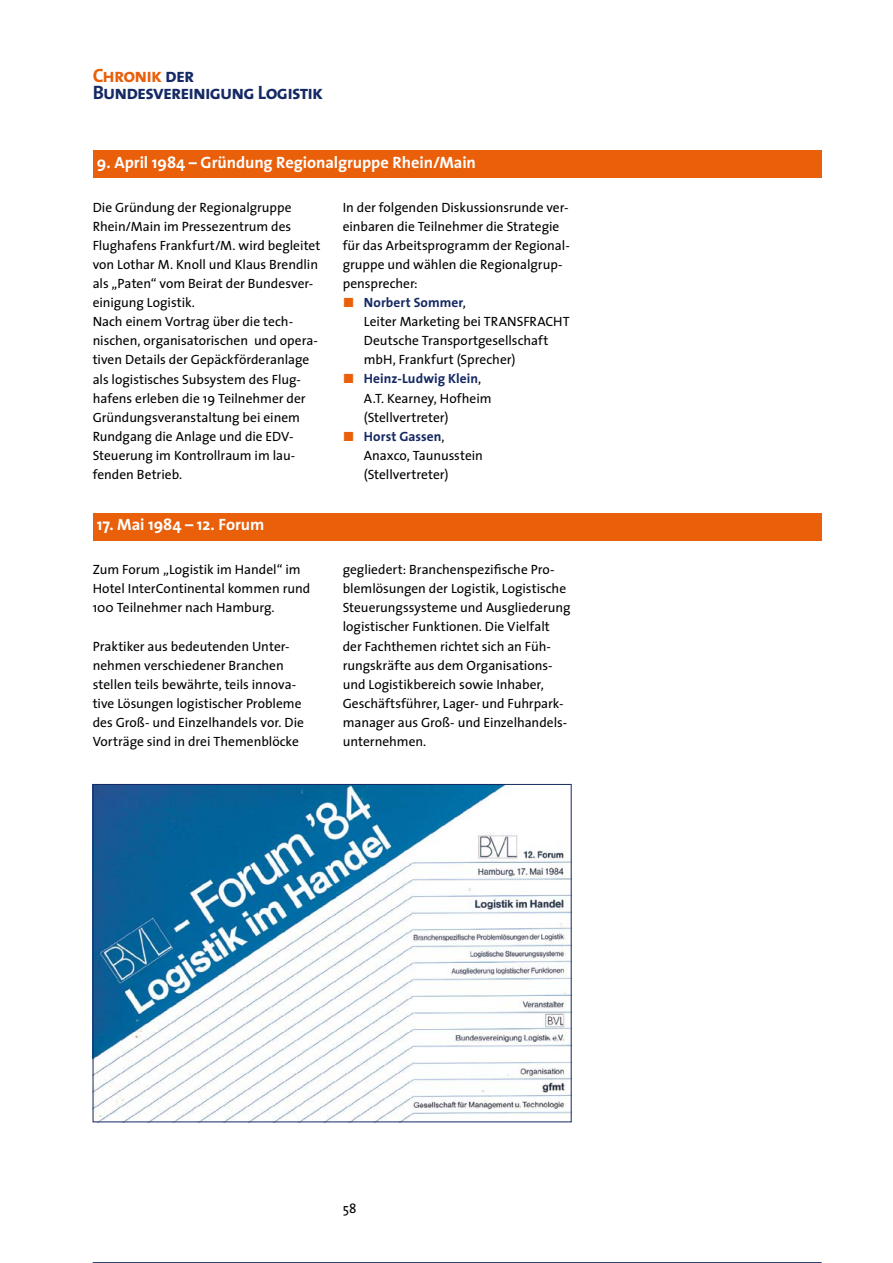
<style>
.page{position:relative;width:893px;height:1263px;background:#fff}
.page>*{position:absolute;margin:0;border:0;box-sizing:border-box;transform-origin:0 0}
.t1{font:19.5px/18px "The Sans Bold Caps";letter-spacing:-.045em;color:#152964}
.t2{font:700 16.5px "The Sans";letter-spacing:-.005em;color:#fff}
.t3{font:13.5px/19px "The Sans";color:#000}
.t4{font:700 13.5px "The Sans";letter-spacing:.005em;color:#152964}
.s1{color:#e95f0a}
.s2{font-family:"The Sans Bold Expert";color:#e95f0a}
.s3{font-weight:700;color:#152964}
.s4{font-family:"The Sans Bold Expert";font-weight:400;color:#e95f0a}
.s5{font-weight:400;color:#000}
</style>
<div class="page">
<hr style="left:93px;top:1262px;width:729px;height:1px;background:#152964">
<div style="left:93px;top:150px;width:729px;height:28px;background:#e95f0a"></div>
<div style="left:93px;top:513px;width:729px;height:27px;background:#e95f0a"></div>
<img style="left:95px;top:786px;width:475px;height:334px">
<div style="left:93px;top:784px;width:479px;height:338px;border:1px solid #152964"></div>
<h1 class="t1" style="left:93px;top:65px;width:232px"><span class="s1">Chronik</span> der<br>Bundesvereinigung Logistik</h1>
<p class="t2" style="left:97px;top:149px;width:381px">9. April 1984 – Gründung Regionalgruppe Rhein/Main</p>
<p class="t3" style="left:93px;top:197px;width:229px">Die Gründung der Regionalgruppe Rhein/Main im Pressezentrum des Flughafens Frankfurt/M. wird begleitet von Lothar M. Knoll und Klaus Brendlin als „Paten“ vom Beirat der Bundesver&shy;einigung Logistik.<br>Nach einem Vortrag über die tech&shy;nischen, organisatorischen und opera&shy;tiven Details der Gepäckförderanlage als logistisches Subsystem des Flug&shy;hafens erleben die 19 Teilnehmer der Gründungsveranstaltung bei einem Rundgang die Anlage und die EDV-Steuerung im Kontrollraum im lau&shy;fenden Betrieb.</p>
<p class="t3" style="left:343px;top:197px;width:229px">In der folgenden Diskussionsrunde ver&shy;einbaren die Teilnehmer die Strategie für das Arbeitsprogramm der Regional&shy;gruppe und wählen die Regionalgrup&shy;pensprecher:<br><span class="s2">ó</span> <span class="s3">Norbert Sommer</span>,</p>
<p class="t3" style="left:364px;top:312px;width:207px">Leiter Marketing bei TRANSFRACHT</p>
<p class="t3" style="left:364px;top:331px;width:186px">Deutsche Transportgesellschaft</p>
<p class="t3" style="left:364px;top:350px;width:153px">mbH, Frankfurt (Sprecher)</p>
<p class="t4" style="left:343px;top:368px;width:140px"><span class="s4">ó</span> Heinz-Ludwig Klein<span class="s5">,</span></p>
<p class="t3" style="left:364px;top:388px;width:129px">A.T. Kearney, Hofheim</p>
<p class="t3" style="left:364px;top:407px;width:86px">(Stellvertreter)</p>
<p class="t4" style="left:343px;top:425px;width:103px"><span class="s4">ó</span> Horst Gassen<span class="s5">,</span></p>
<p class="t3" style="left:364px;top:445px;width:121px">Anaxco, Taunusstein</p>
<p class="t3" style="left:364px;top:464px;width:86px">(Stellvertreter)</p>
<p class="t2" style="left:97px;top:511px;width:169px">17. Mai 1984 – 12. Forum</p>
<p class="t3" style="left:93px;top:560px;width:219px">Zum Forum „Logistik im Handel“ im<br>Hotel InterContinental kommen rund<br>100 Teilnehmer nach Hamburg.</p>
<p class="t3" style="left:93px;top:636px;width:213px">Praktiker aus bedeutenden Unter&shy;nehmen verschiedener Branchen stellen teils bewährte, teils innova&shy;tive Lösungen logistischer Probleme des Groß- und Einzelhandels vor. Die Vorträge sind in drei Themenblöcke</p>
<p class="t3" style="left:343px;top:560px;width:229px">gegliedert: Branchenspezifische Pro&shy;blemlösungen der Logistik, Logistische Steuerungssysteme und Ausgliederung logistischer Funktionen. Die Vielfalt der Fachthemen richtet sich an Füh&shy;rungskräfte aus dem Organisations&shy;und Logistikbereich sowie Inhaber, Geschäftsführer, Lager- und Fuhrpark&shy;manager aus Groß- und Einzelhandels&shy;unternehmen.</p>
<p class="t3" style="left:343px;top:1198px;width:15px">58</p>
</div>
